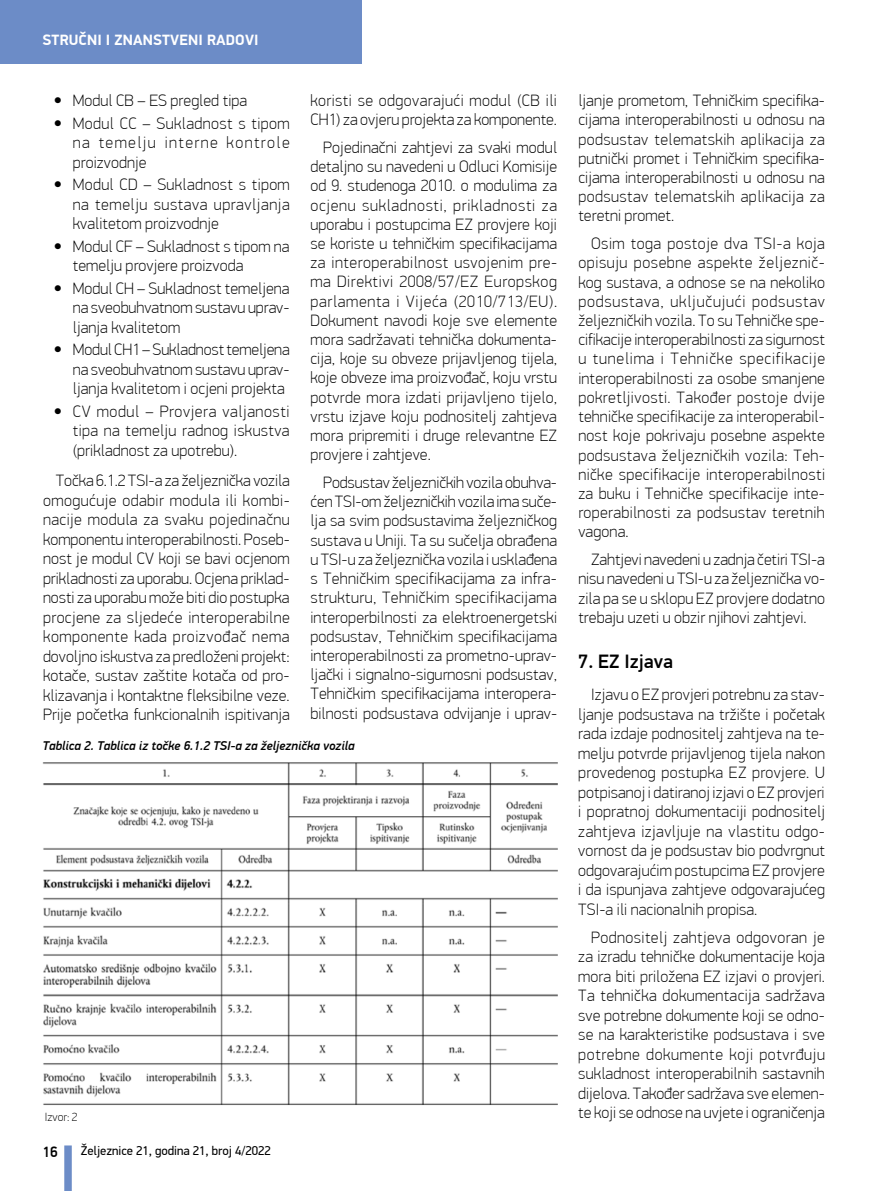
<style>
.page{position:relative;width:893px;height:1191px;background:#fff}
.page>*{position:absolute;margin:0;border:0;box-sizing:border-box;transform-origin:0 0}
.t1{font:500 19.5px "PF Din Display Pro";color:#000}
.t2{font:100 16.5px/19.2px "PF Din Display Pro";letter-spacing:.005em;color:#000;text-align:justify}
.t3{font:700 15px "PF Din Display Pro";letter-spacing:.01em;color:#fff}
.t4{font:500 15px "PF Din Display Pro";color:#000}
.t5{font:italic 500 12.75px "PF Din Display Pro";color:#000}
.t6{font:12.75px "PF Din Display Pro";color:#000}
.t7{font:100 12px "PF Din Display Pro";color:#000}
.s1{font-family:"Univers";font-weight:500}
</style>
<div class="page">
<div style="left:64px;top:1145px;width:8px;height:46px;background:#6c8cc7"></div>
<img style="left:42px;top:762px;width:515px;height:343px">
<div style="left:0;top:0;width:361px;height:64px;background:#6c8cc7"></div>
<p class="t3" style="left:43px;top:31px;width:218px">STRUČNI I ZNANSTVENI RADOVI</p>
<p class="t2" style="left:54px;top:91px;width:195px"><span class="s1">•</span> Modul CB – ES pregled tipa</p>
<p class="t2" style="left:73px;top:114px;width:218px;text-indent:-19px"><span class="s1">•</span> Modul CC – Sukladnost s tipom na temelju interne kontrole proizvodnje</p>
<p class="t2" style="left:73px;top:175px;width:218px;text-indent:-19px"><span class="s1">•</span> Modul CD – Sukladnost s tipom na temelju sustava upravljanja kvalitetom proizvodnje</p>
<p class="t2" style="left:73px;top:236px;width:218px;text-indent:-19px"><span class="s1">•</span> Modul CF – Sukladnost s tipom na temelju provjere proizvoda</p>
<p class="t2" style="left:73px;top:278px;width:218px;text-indent:-19px"><span class="s1">•</span> Modul CH – Sukladnost temeljena na sveobuhvatnom sustavu uprav&shy;ljanja kvalitetom</p>
<p class="t2" style="left:73px;top:340px;width:218px;text-indent:-19px"><span class="s1">•</span> Modul CH1 – Sukladnost temeljena na sveobuhvatnom sustavu uprav&shy;ljanja kvalitetom i ocjeni projekta</p>
<p class="t2" style="left:73px;top:401px;width:218px;text-indent:-19px"><span class="s1">•</span> CV modul – Provjera valjanosti tipa na temelju radnog iskustva (prikladnost za upotrebu).</p>
<p class="t2" style="left:43px;top:471px;width:248px;text-indent:13px">Točka 6.1.2 TSI-a za željeznička vozila omogućuje odabir modula ili kombi&shy;nacije modula za svaku pojedinačnu komponentu interoperabilnosti. Poseb&shy;nost je modul CV koji se bavi ocjenom prikladnosti za uporabu. Ocjena priklad&shy;nosti za uporabu može biti dio postupka procjene za sljedeće interoperabilne komponente kada proizvođač nema dovoljno iskustva za predloženi projekt: kotače, sustav zaštite kotača od pro&shy;klizavanja i kontaktne fleksibilne veze.<br>Prije početka funkcionalnih ispitivanja</p>
<p class="t2" style="left:310px;top:91px;width:248px">koristi se odgovarajući modul (CB ili<br>CH1) za ovjeru projekta za komponente.</p>
<p class="t2" style="left:310px;top:138px;width:248px;text-indent:13px">Pojedinačni zahtjevi za svaki modul detaljno su navedeni u Odluci Komisije od 9. studenoga 2010. o modulima za ocjenu sukladnosti, prikladnosti za uporabu i postupcima EZ provjere koji se koriste u tehničkim specifikacijama za interoperabilnost usvojenim pre&shy;ma Direktivi 2008/57/EZ Europskog parlamenta i Vijeća (2010/713/EU).<br>Dokument navodi koje sve elemente mora sadržavati tehnička dokumenta&shy;cija, koje su obveze prijavljenog tijela, koje obveze ima proizvođač, koju vrstu potvrde mora izdati prijavljeno tijelo, vrstu izjave koju podnositelj zahtjeva mora pripremiti i druge relevantne EZ provjere i zahtjeve.</p>
<p class="t2" style="left:310px;top:473px;width:248px;text-indent:13px">Podsustav željezničkih vozila obuhva&shy;ćen TSI-om željezničkih vozila ima suče&shy;lja sa svim podsustavima željezničkog sustava u Uniji. Ta su sučelja obrađena u TSI-u za željeznička vozila i usklađena s Tehničkim specifikacijama za infra&shy;strukturu, Tehničkim specifikacijama interoperbilnosti za elektroenergetski podsustav, Tehničkim specifikacijama interoperabilnosti za prometno-uprav&shy;ljački i signalno-sigurnosni podsustav, Tehničkim specifikacijama interopera&shy;bilnosti podsustava odvijanje i uprav-</p>
<p class="t5" style="left:43px;top:737px;width:314px">Tablica 2. Tablica iz točke 6.1.2 TSI-a za željeznička vozila</p>
<p class="t7" style="left:45px;top:1109px;width:34px">Izvor: 2</p>
<p class="t4" style="left:43px;top:1142px;width:17px">16</p>
<p class="t6" style="left:81px;top:1143px;width:192px">Željeznice 21, godina 21, broj 4/2022</p>
<p class="t2" style="left:578px;top:91px;width:248px">ljanje prometom, Tehničkim specifika&shy;cijama interoperabilnosti u odnosu na podsustav telematskih aplikacija za putnički promet i Tehničkim specifika&shy;cijama interoperabilnosti u odnosu na podsustav telematskih aplikacija za teretni promet.</p>
<p class="t2" style="left:578px;top:234px;width:248px;text-indent:13px">Osim toga postoje dva TSI-a koja opisuju posebne aspekte željeznič&shy;kog sustava, a odnose se na nekoliko podsustava, uključujući podsustav željezničkih vozila. To su Tehničke spe&shy;cifikacije interoperabilnosti za sigurnost u tunelima i Tehničke specifikacije interoperabilnosti za osobe smanjene pokretljivosti. Također postoje dvije tehničke specifikacije za interoperabil&shy;nost koje pokrivaju posebne aspekte podsustava željezničkih vozila: Teh&shy;ničke specifikacije interoperabilnosti za buku i Tehničke specifikacije inte&shy;roperabilnosti za podsustav teretnih vagona.</p>
<p class="t2" style="left:578px;top:550px;width:248px;text-indent:13px">Zahtjevi navedeni u zadnja četiri TSI-a nisu navedeni u TSI-u za željeznička vo&shy;zila pa se u sklopu EZ provjere dodatno trebaju uzeti u obzir njihovi zahtjevi.</p>
<p class="t1" style="left:578px;top:649px;width:96px">7. EZ Izjava</p>
<p class="t2" style="left:578px;top:685px;width:248px;text-indent:13px">Izjavu o EZ provjeri potrebnu za stav&shy;ljanje podsustava na tržište i početak rada izdaje podnositelj zahtjeva na te&shy;melju potvrde prijavljenog tijela nakon provedenog postupka EZ provjere. U potpisanoj i datiranoj izjavi o EZ provjeri i popratnoj dokumentaciji podnositelj zahtjeva izjavljuje na vlastitu odgo&shy;vornost da je podsustav bio podvrgnut odgovarajućim postupcima EZ provjere i da ispunjava zahtjeve odgovarajućeg TSI-a ili nacionalnih propisa.</p>
<p class="t2" style="left:578px;top:927px;width:248px;text-indent:13px">Podnositelj zahtjeva odgovoran je za izradu tehničke dokumentacije koja mora biti priložena EZ izjavi o provjeri.<br>Ta tehnička dokumentacija sadržava sve potrebne dokumente koji se odno&shy;se na karakteristike podsustava i sve potrebne dokumente koji potvrđuju sukladnost interoperabilnih sastavnih dijelova. Također sadržava sve elemen&shy;te koji se odnose na uvjete i ograničenja</p>
</div>
